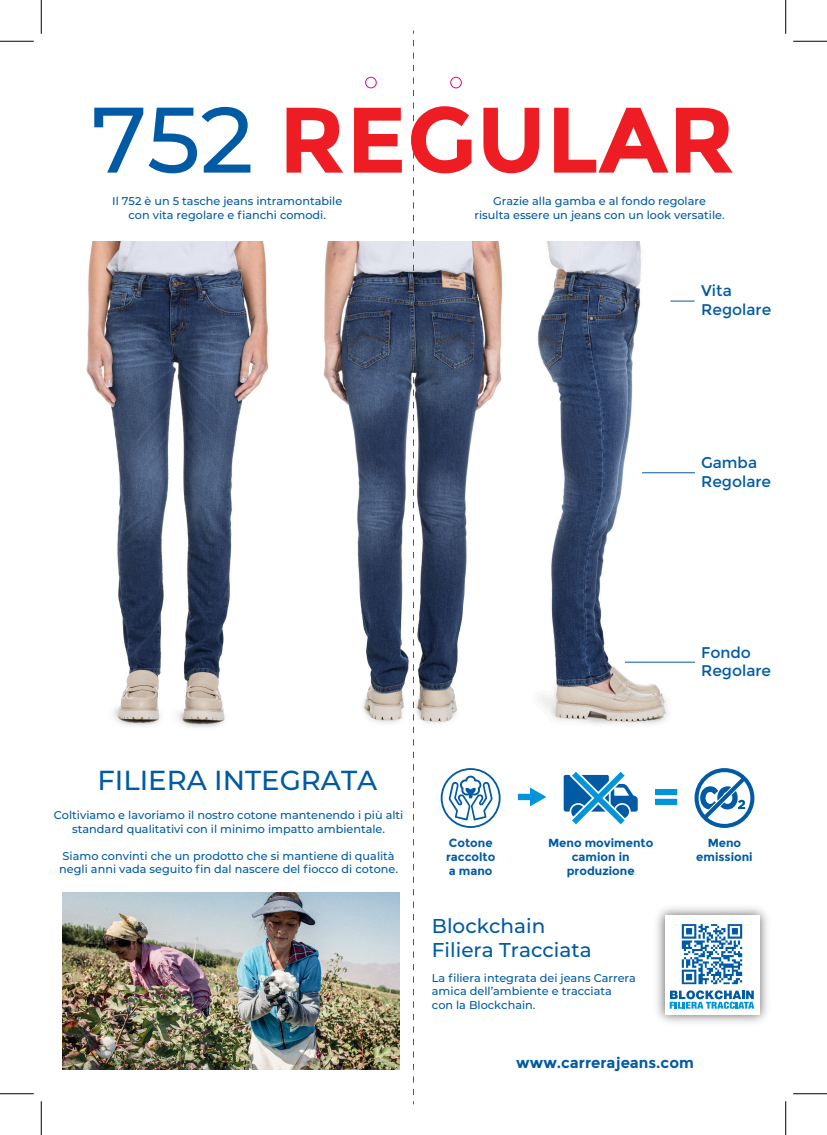
<style>
.page{position:relative;width:827px;height:1135px;background:#fff}
.page>*{position:absolute;margin:0;border:0;box-sizing:border-box;transform-origin:0 0}
.t1{font:700 92.75px "Montserrat";color:#ee1d23}
.t2{font:500 27.5px "Montserrat";color:#015aa4}
.t3{font:500 20px/24px "Montserrat";color:#015aa4}
.t4{font:15.5px/18.6px "Montserrat";color:#015aa4}
.t5{font:700 15px "Montserrat";color:#015aa4}
.t6{font:700 11.75px/14.1px "Montserrat";color:#015aa4;text-align:center}
.t7{font:500 11.25px/13.5px "Montserrat";color:#015aa4;text-align:center}
.s1{font-weight:500;color:#015aa4}
</style>
<div class="page">
<img style="left:579px;top:242px;width:116px;height:483px">
<img style="left:340px;top:242px;width:239px;height:482px">
<img style="left:86px;top:242px;width:254px;height:486px">
<svg style="left:563px;top:771px;width:74px;height:54px"></svg>
<svg style="left:441px;top:768px;width:59px;height:60px"></svg>
<svg style="left:694px;top:768px;width:60px;height:60px"></svg>
<svg style="left:518px;top:787px;width:28px;height:19px"></svg>
<svg style="left:655px;top:789px;width:22px;height:16px"></svg>
<img style="left:657px;top:907px;width:111px;height:116px">
<div style="left:665px;top:915px;width:94px;height:99px;background:#fff"></div>
<img style="left:681px;top:924px;width:62px;height:61px">
<svg style="left:669px;top:990px;width:85px;height:19px"></svg>
<img style="left:63px;top:893px;width:336px;height:176px">
<svg style="left:670px;top:301px;width:24px;height:1px"></svg>
<hr style="left:642px;top:472px;width:53px;height:1px;background:#015aa4">
<hr style="left:625px;top:662px;width:70px;height:1px;background:#015aa4">
<svg style="left:413px;top:40px;width:1px;height:1064px"></svg>
<div style="left:365px;top:77px;width:11px;height:11px;border:1px solid #ed028c;border-radius:50%"></div>
<div style="left:450px;top:77px;width:11px;height:11px;border:1px solid #ed028c;border-radius:50%"></div>
<hr style="left:0;top:41px;width:34px;height:1px;background:#000">
<hr style="left:793px;top:41px;width:34px;height:1px;background:#000">
<hr style="left:0;top:1093px;width:34px;height:1px;background:#000">
<hr style="left:793px;top:1093px;width:34px;height:1px;background:#000">
<hr style="left:41px;top:0;width:1px;height:34px;background:#000">
<hr style="left:41px;top:1101px;width:1px;height:34px;background:#000">
<hr style="left:785px;top:0;width:1px;height:34px;background:#000">
<hr style="left:785px;top:1101px;width:1px;height:34px;background:#000">
<h1 class="t1" style="left:91px;top:85px;width:645px"><span class="s1">752</span> REGULAR</h1>
<p class="t7" style="left:112px;top:194px;width:231px">Il 752 è un 5 tasche jeans intramontabile con vita regolare e fianchi comodi.</p>
<p class="t7" style="left:474px;top:194px;width:252px">Grazie alla gamba e al fondo regolare risulta essere un jeans con un look versatile.</p>
<h3 class="t4" style="left:701px;top:282px;width:72px">Vita<br>Regolare</h3>
<h3 class="t4" style="left:701px;top:453px;width:72px">Gamba<br>Regolare</h3>
<h3 class="t4" style="left:701px;top:643px;width:72px">Fondo<br>Regolare</h3>
<h2 class="t2" style="left:97px;top:761px;width:281px">FILIERA INTEGRATA</h2>
<p class="t7" style="left:54px;top:808px;width:351px">Coltiviamo e lavoriamo il nostro cotone mantenendo i più alti standard qualitativi con il minimo impatto ambientale.</p>
<p class="t7" style="left:59px;top:848px;width:340px;text-align:left">Siamo convinti che un prodotto che si mantiene di qualità negli anni vada seguito fin dal nascere del fiocco di cotone.</p>
<p class="t6" style="left:446px;top:836px;width:51px;text-align:left">Cotone raccolto a mano</p>
<p class="t6" style="left:548px;top:836px;width:107px">Meno movimento camion in produzione</p>
<p class="t6" style="left:696px;top:836px;width:58px">Meno emissioni</p>
<h3 class="t3" style="left:432px;top:913px;width:161px">Blockchain<br>Filiera Tracciata</h3>
<p class="t7" style="left:432px;top:971px;width:205px;text-align:left">La filiera integrata dei jeans Carrera amica dell’ambiente e tracciata<br>con la Blockchain.</p>
<h3 class="t5" style="left:516px;top:1054px;width:179px">www.carrerajeans.com</h3>
</div>
